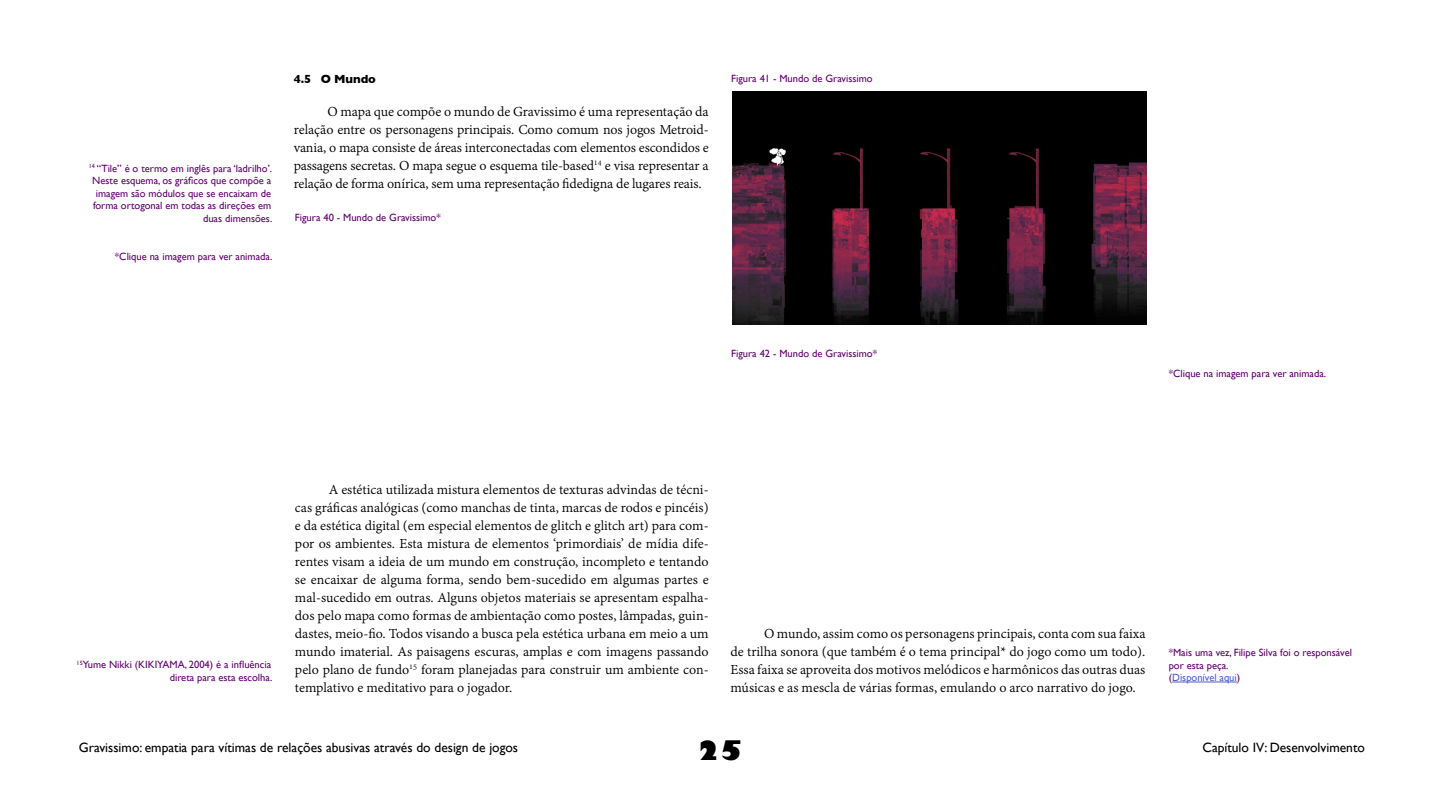
<style>
.page{position:relative;width:1440px;height:810px;background:#fff}
.page>*{position:absolute;margin:0;border:0;box-sizing:border-box;transform-origin:0 0}
.t1{font:800 26.25px "Gill Sans";color:#000}
.t2{font:15px/18px "Adobe Devanagari";letter-spacing:-.01em;color:#000;text-align:justify}
.t3{font:13.5px "Gill Sans";color:#000}
.t4{font:700 12px "Gill Sans";letter-spacing:-.01em;color:#000}
.t5{font:10.5px/12.6px "Gill Sans";color:#61006f;text-align:right}
.s1{color:#4f5cd6}
</style>
<div class="page">
<img style="left:732px;top:92px;width:414px;height:233px">
<hr style="left:1172px;top:682px;width:65px;height:1px;background:#4f5cd6">
<p class="t5" style="left:89px;top:162px;width:185px"><sup>14</sup> “Tile” é o termo em inglês para ‘ladrilho’.<br>Neste esquema, os gráficos que compõe a imagem são módulos que se encaixam de forma ortogonal em todas as direções em duas dimensões.</p>
<p class="t5" style="left:115px;top:250px;width:159px">*Clique na imagem para ver animada.</p>
<p class="t4" style="left:294px;top:70px;width:84px">4.5 O Mundo</p>
<p class="t2" style="left:294px;top:104px;width:417px;text-indent:34px">O mapa que compõe o mundo de Gravissimo é uma representação da relação entre os personagens principais. Como comum nos jogos Metroid&shy;vania, o mapa consiste de áreas interconectadas com elementos escondidos e passagens secretas. O mapa segue o esquema tile-based<sup>14</sup> e visa representar a relação de forma onírica, sem uma representação fidedigna de lugares reais.</p>
<p class="t5" style="left:295px;top:211px;width:147px">Figura 40 - Mundo de Gravissimo*</p>
<p class="t5" style="left:731px;top:72px;width:143px">Figura 41 - Mundo de Gravissimo</p>
<p class="t5" style="left:731px;top:347px;width:147px">Figura 42 - Mundo de Gravissimo*</p>
<p class="t5" style="left:1169px;top:367px;width:159px">*Clique na imagem para ver animada.</p>
<p class="t5" style="left:77px;top:658px;width:197px"><sup>15</sup>Yume Nikki (KIKIYAMA, 2004) é a influência direta para esta escolha.</p>
<p class="t2" style="left:295px;top:482px;width:415px;text-indent:34px">A estética utilizada mistura elementos de texturas advindas de técni&shy;cas gráficas analógicas (como manchas de tinta, marcas de rodos e pincéis) e da estética digital (em especial elementos de glitch e glitch art) para com&shy;por os ambientes. Esta mistura de elementos ‘primordiais’ de mídia dife&shy;rentes visam a ideia de um mundo em construção, incompleto e tentando se encaixar de alguma forma, sendo bem-sucedido em algumas partes e mal-sucedido em outras. Alguns objetos materiais se apresentam espalha&shy;dos pelo mapa como formas de ambientação como postes, lâmpadas, guin&shy;dastes, meio-fio. Todos visando a busca pela estética urbana em meio a um mundo imaterial. As paisagens escuras, amplas e com imagens passando pelo plano de fundo<sup>15</sup> foram planejadas para construir um ambiente con&shy;templativo e meditativo para o jogador.</p>
<p class="t2" style="left:730px;top:626px;width:417px;text-indent:34px">O mundo, assim como os personagens principais, conta com sua faixa de trilha sonora (que também é o tema principal* do jogo como um todo).<br>Essa faixa se aproveita dos motivos melódicos e harmônicos das outras duas músicas e as mescla de várias formas, emulando o arco narrativo do jogo.</p>
<p class="t5" style="left:1169px;top:646px;width:185px;text-align:left">*Mais uma vez, Filipe Silva foi o responsável por esta peça.<br>(<span class="s1">Disponível aqui</span>)</p>
<p class="t3" style="left:79px;top:740px;width:441px">Gravissimo: empatia para vítimas de relações abusivas através do design de jogos</p>
<h1 class="t1" style="left:698px;top:730px;width:46px">25</h1>
<p class="t3" style="left:1203px;top:740px;width:164px">Capítulo IV: Desenvolvimento</p>
</div>
